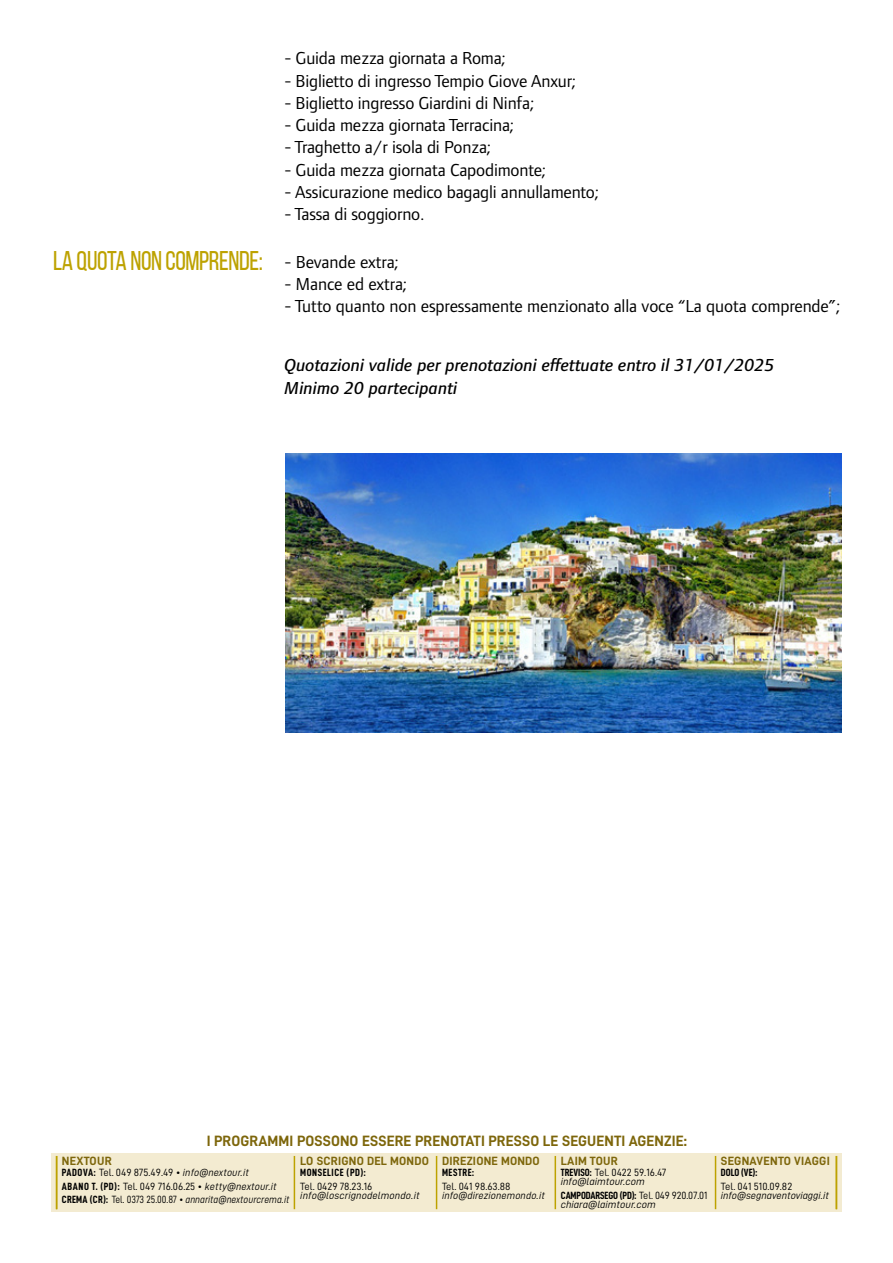
<style>
.page{position:relative;width:893px;height:1263px;background:#fff}
.page>*{position:absolute;margin:0;border:0;box-sizing:border-box;transform-origin:0 0}
.t1{font:27px "Bebas Neue";letter-spacing:-.015em;color:#bda200}
.t2{font:18px "Foundry Form Sans OT2";letter-spacing:-.01em;color:#000}
.t3{font:18px/23px "Foundry Form Sans OT2 Med Ita";color:#000}
.t4{font:15px "D DIN Bold";letter-spacing:.01em;color:#7d660b}
.t5{font:12px "D DIN Bold";letter-spacing:.02em;color:#7d660b}
.t6{font:10.5px/13.2px "D DIN";color:#000}
.t7{font:10.5px "D DIN Italic";color:#000}
.t8{font:10.5px "D DIN Italic";color:#000;scale:.9 1}
.t9{font:10.5px "D DIN Condensed Bold";color:#000}
.t10{font:10.5px "D DIN Condensed Bold";letter-spacing:.05em;color:#000}
.s1{font-family:"D DIN Condensed Bold"}
.s2{font-family:"D DIN Italic"}
.s3{font-family:"D DIN"}
</style>
<div class="page">
<div style="left:51px;top:1153px;width:791px;height:59px;background:#f3ebd1"></div>
<hr style="left:56px;top:1156px;width:1px;height:53px;background:#bda200">
<hr style="left:555px;top:1156px;width:1px;height:53px;background:#bda200">
<hr style="left:715px;top:1156px;width:1px;height:53px;background:#bda200">
<hr style="left:836px;top:1156px;width:1px;height:53px;background:#bda200">
<hr style="left:436px;top:1156px;width:1px;height:53px;background:#bda200">
<hr style="left:294px;top:1156px;width:1px;height:53px;background:#bda200">
<img style="left:285px;top:454px;width:556px;height:278px">
<h1 class="t1" style="left:53px;top:246px;width:211px">LA QUOTA NON COMPRENDE:</h1>
<p class="t2" style="left:284px;top:46px;width:223px">- Guida mezza giornata a Roma;</p>
<p class="t2" style="left:284px;top:68px;width:293px">- Biglietto di ingresso Tempio Giove Anxur;</p>
<p class="t2" style="left:284px;top:90px;width:252px">- Biglietto ingresso Giardini di Ninfa;</p>
<p class="t2" style="left:284px;top:112px;width:231px">- Guida mezza giornata Terracina;</p>
<p class="t2" style="left:284px;top:135px;width:208px">- Traghetto a/r isola di Ponza;</p>
<p class="t2" style="left:284px;top:157px;width:263px">- Guida mezza giornata Capodimonte;</p>
<p class="t2" style="left:284px;top:179px;width:316px">- Assicurazione medico bagagli annullamento;</p>
<p class="t2" style="left:284px;top:201px;width:142px">- Tassa di soggiorno.</p>
<p class="t2" style="left:284px;top:249px;width:116px">- Bevande extra;</p>
<p class="t2" style="left:284px;top:271px;width:124px">- Mance ed extra;</p>
<p class="t2" style="left:284px;top:293px;width:558px">- Tutto quanto non espressamente menzionato alla voce “La quota comprende”;</p>
<p class="t3" style="left:284px;top:353px;width:492px">Quotazioni valide per prenotazioni effettuate entro il 31/01/2025<br>Minimo 20 partecipanti</p>
<p class="t4" style="left:207px;top:1133px;width:482px">I PROGRAMMI POSSONO ESSERE PRENOTATI PRESSO LE SEGUENTI AGENZIE:</p>
<p class="t5" style="left:62px;top:1154px;width:51px">NEXTOUR</p>
<p class="t6" style="left:62px;top:1166px;width:216px"><span class="s1">PADOVA:</span> Tel. 049 875.49.49 • <span class="s2">info@nextour.it<br></span><span class="s1">ABANO T. (PD):</span> Tel. 049 716.06.25 • <span class="s2">ketty@nextour.it</span></p>
<p class="t8" style="left:62px;top:1193px;width:254px"><span class="s1">CREMA (CR):</span> <span class="s3">Tel. 0373 25.00.87 •</span> annarita@nextourcrema.it</p>
<p class="t5" style="left:300px;top:1154px;width:130px">LO SCRIGNO DEL MONDO</p>
<p class="t10" style="left:300px;top:1167px;width:67px">MONSELICE (PD):</p>
<p class="t6" style="left:300px;top:1179px;width:74px">Tel. 0429 78.23.16</p>
<p class="t7" style="left:300px;top:1189px;width:121px">info@loscrignodelmondo.it</p>
<p class="t5" style="left:442px;top:1154px;width:99px">DIREZIONE MONDO</p>
<p class="t9" style="left:442px;top:1167px;width:34px">MESTRE:</p>
<p class="t6" style="left:442px;top:1179px;width:70px">Tel. 041 98.63.88</p>
<p class="t7" style="left:442px;top:1189px;width:104px">info@direzionemondo.it</p>
<p class="t5" style="left:561px;top:1154px;width:59px">LAIM TOUR</p>
<p class="t6" style="left:561px;top:1166px;width:107px"><span class="s1">TREVISO:</span> Tel. 0422 59.16.47</p>
<p class="t7" style="left:561px;top:1176px;width:86px">info@laimtour.com</p>
<p class="t9" style="left:561px;top:1189px;width:148px">CAMPODARSEGO (PD): <span class="s3">Tel. 049 920.07.01</span></p>
<p class="t7" style="left:561px;top:1198px;width:96px">chiara@laimtour.com</p>
<p class="t5" style="left:721px;top:1154px;width:110px">SEGNAVENTO VIAGGI</p>
<p class="t9" style="left:721px;top:1167px;width:38px">DOLO (VE):</p>
<p class="t6" style="left:721px;top:1179px;width:73px">Tel. 041 510.09.82</p>
<p class="t7" style="left:721px;top:1189px;width:110px">info@segnaventoviaggi.it</p>
</div>
